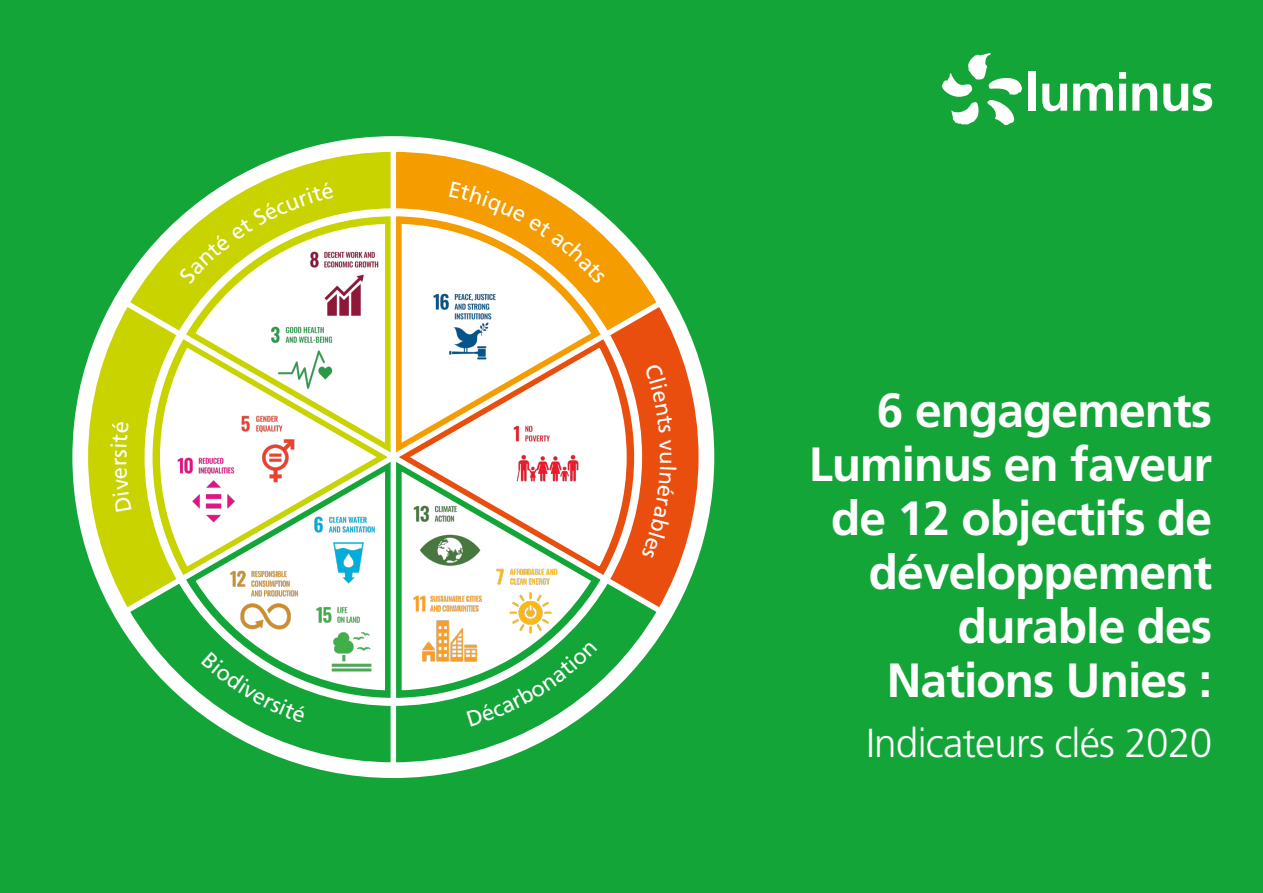
<style>
.page{position:relative;width:1263px;height:893px;background:#13a538}
.page>*{position:absolute;margin:0;border:0;box-sizing:border-box;transform-origin:0 0}
.t1{font:700 48px/54px "Frutiger LT Std";letter-spacing:-.02em;color:#fff;text-align:right}
.t2{font:300 40.5px "Frutiger LT Std";letter-spacing:-.02em;color:#fff}
.t3{font:22.05px "Frutiger LT Std";color:#fff}
</style>
<div class="page">
<svg style="left:942px;top:53px;width:80px;height:72px"></svg>
<div style="left:1029px;top:71px;width:7px;height:40px;background:#fff"></div>
<svg style="left:1042px;top:84px;width:25px;height:27px"></svg>
<svg style="left:1073px;top:83px;width:40px;height:28px"></svg>
<svg style="left:1119px;top:72px;width:7px;height:39px"></svg>
<svg style="left:1132px;top:83px;width:25px;height:28px"></svg>
<svg style="left:1163px;top:83px;width:49px;height:28px"></svg>
<div style="left:72px;top:136px;width:642px;height:642px;background:#fff;border-radius:50%"></div>
<svg style="left:396px;top:152px;width:262px;height:144px"></svg>
<svg style="left:129px;top:152px;width:262px;height:144px"></svg>
<svg style="left:129px;top:618px;width:262px;height:144px;fill:#13a538"></svg>
<svg style="left:396px;top:618px;width:262px;height:144px;fill:#13a538"></svg>
<svg style="left:130px;top:296px;width:527px;height:322px"></svg>
<img style="left:509px;top:419px;width:79px;height:80px">
<img style="left:265px;top:321px;width:79px;height:79px">
<img style="left:236px;top:409px;width:79px;height:80px">
<img style="left:309px;top:510px;width:79px;height:80px">
<img style="left:491px;top:562px;width:79px;height:79px">
<img style="left:305px;top:245px;width:79px;height:80px">
<img style="left:178px;top:451px;width:75px;height:79px">
<img style="left:409px;top:589px;width:79px;height:80px">
<img style="left:226px;top:565px;width:79px;height:79px">
<img style="left:410px;top:500px;width:79px;height:79px">
<img style="left:312px;top:601px;width:79px;height:79px">
<img style="left:430px;top:288px;width:79px;height:79px">
<svg style="left:449px;top:181px;width:156px;height:104px"></svg>
<svg style="left:609px;top:304px;width:89px;height:306px"></svg>
<svg style="left:179px;top:181px;width:155px;height:103px"></svg>
<svg style="left:88px;top:304px;width:90px;height:306px"></svg>
<svg style="left:201px;top:651px;width:106px;height:72px"></svg>
<svg style="left:466px;top:641px;width:131px;height:86px"></svg>
<p class="t3" style="left:681px;top:451px;width:15px;rotate:90deg">u</p>
<p class="t1" style="left:809px;top:384px;width:405px">6 engagements<br>Luminus en faveur de 12 objectifs de développement durable des<br>Nations Unies :</p>
<p class="t2" style="left:866px;top:720px;width:348px">Indicateurs clés 2020</p>
</div>
